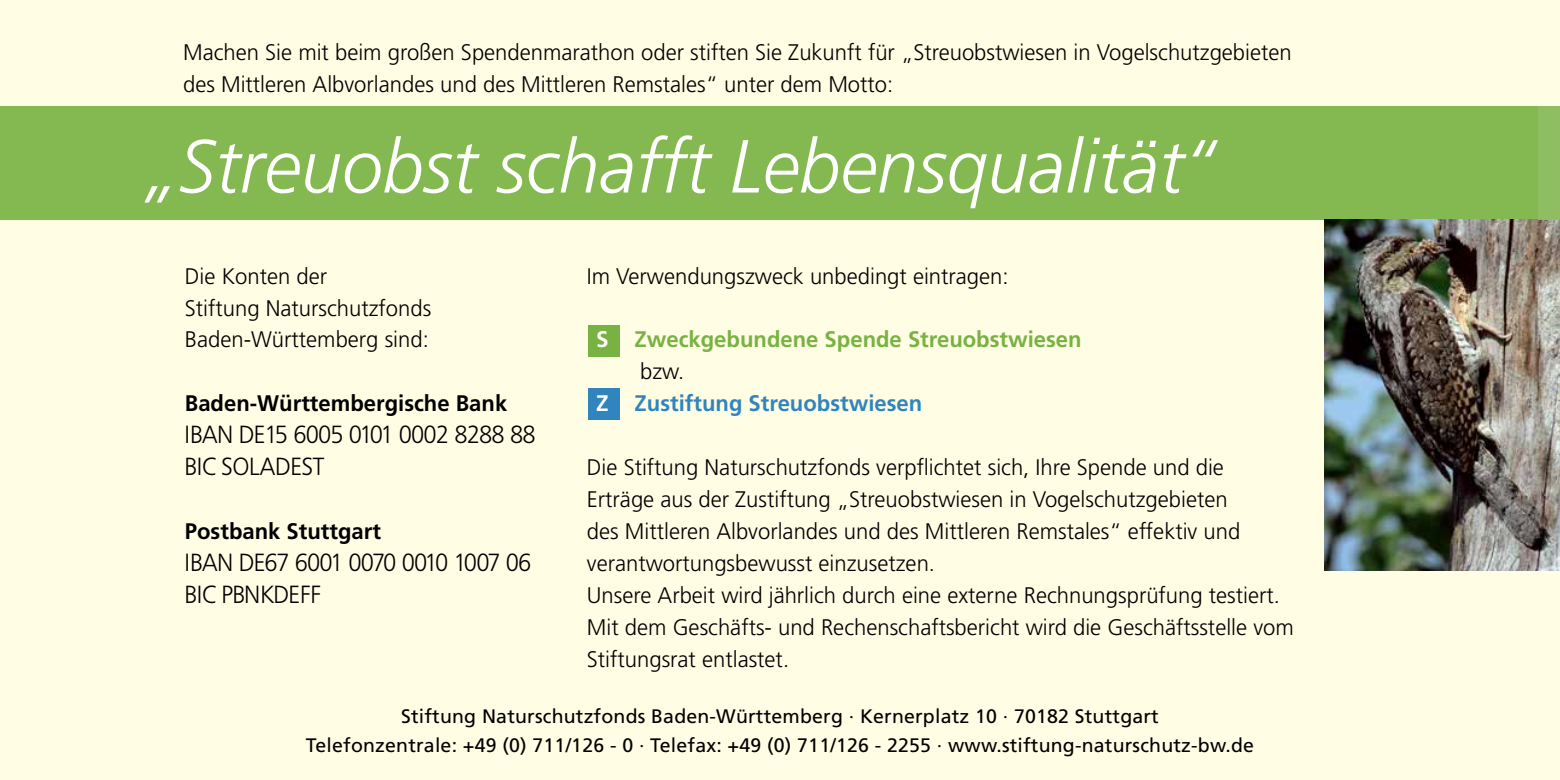
<style>
.page{position:relative;width:1560px;height:780px;background:#fff}
.page>*{position:absolute;margin:0;border:0;box-sizing:border-box;transform-origin:0 0}
.t1{font:italic 300 75px "Frutiger";color:#fff}
.t2{font:300 24.5px/32px "Frutiger BQ";letter-spacing:-.01em;color:#000;scale:.95 1}
.t3{font:300 22.5px/32px "Frutiger";color:#000}
.t4{font:700 22.5px "Frutiger";color:#000}
.t5{font:700 22.5px "Frutiger";color:#78b242}
.t6{font:700 22.5px "Frutiger";color:#3085be}
.t7{font:700 22.5px "Frutiger";color:#fff}
.t8{font:19.5px/28.2px "Frutiger";letter-spacing:.01em;color:#000;text-align:center}
</style>
<div class="page">
<div style="left:0;top:0;width:1559px;height:780px;background:#fffde4"></div>
<div style="left:0;top:106px;width:1559px;height:114px;background:#84b850"></div>
<div style="left:588px;top:325px;width:32px;height:31px;background:#78b242"></div>
<div style="left:588px;top:388px;width:32px;height:32px;background:#3085be"></div>
<img style="left:1324px;top:220px;width:235px;height:350px">
<div style="left:1538px;top:106px;width:21px;height:114px;background:#8ebe61"></div>
<p class="t3" style="left:183px;top:36px;width:1110px">Machen Sie mit beim großen Spendenmarathon oder stiften Sie Zukunft für „Streuobstwiesen in Vogelschutzgebieten des Mittleren Albvorlandes und des Mittleren Remstales“ unter dem Motto:</p>
<h1 class="t1" style="left:146px;top:124px;width:1071px">„Streuobst schafft Lebensqualität“</h1>
<p class="t3" style="left:185px;top:260px;width:248px">Die Konten der<br>Stiftung Naturschutzfonds<br>Baden-Württemberg sind:</p>
<p class="t4" style="left:185px;top:390px;width:324px">Baden-Württembergische Bank</p>
<p class="t2" style="left:185px;top:419px;width:370px">IBAN DE15 6005 0101 0002 8288 88<br>BIC SOLADEST</p>
<p class="t4" style="left:185px;top:518px;width:198px">Postbank Stuttgart</p>
<p class="t2" style="left:185px;top:546px;width:366px">IBAN DE67 6001 0070 0010 1007 06<br>BIC PBNKDEFF</p>
<p class="t3" style="left:587px;top:260px;width:423px">Im Verwendungszweck unbedingt eintragen:</p>
<p class="t7" style="left:596px;top:326px;width:14px">S</p>
<p class="t7" style="left:596px;top:390px;width:14px">Z</p>
<p class="t5" style="left:634px;top:326px;width:448px">Zweckgebundene Spende Streuobstwiesen</p>
<p class="t3" style="left:640px;top:355px;width:46px">bzw.</p>
<p class="t6" style="left:634px;top:390px;width:289px">Zustiftung Streuobstwiesen</p>
<p class="t3" style="left:587px;top:451px;width:708px">Die Stiftung Naturschutzfonds verpflichtet sich, Ihre Spende und die Erträge aus der Zustiftung „Streuobstwiesen in Vogelschutzgebieten<br>des Mittleren Albvorlandes und des Mittleren Remstales“ effektiv und verantwortungsbewusst einzusetzen.<br>Unsere Arbeit wird jährlich durch eine externe Rechnungsprüfung testiert.<br>Mit dem Geschäfts- und Rechenschaftsbericht wird die Geschäftsstelle vom Stiftungsrat entlastet.</p>
<p class="t8" style="left:306px;top:702px;width:949px">Stiftung Naturschutzfonds Baden-Württemberg · Kernerplatz 10 · 70182 Stuttgart<br>Telefonzentrale: +49 (0) 711/126 - 0 · Telefax: +49 (0) 711/126 - 2255 · www.stiftung-naturschutz-bw.de</p>
</div>
